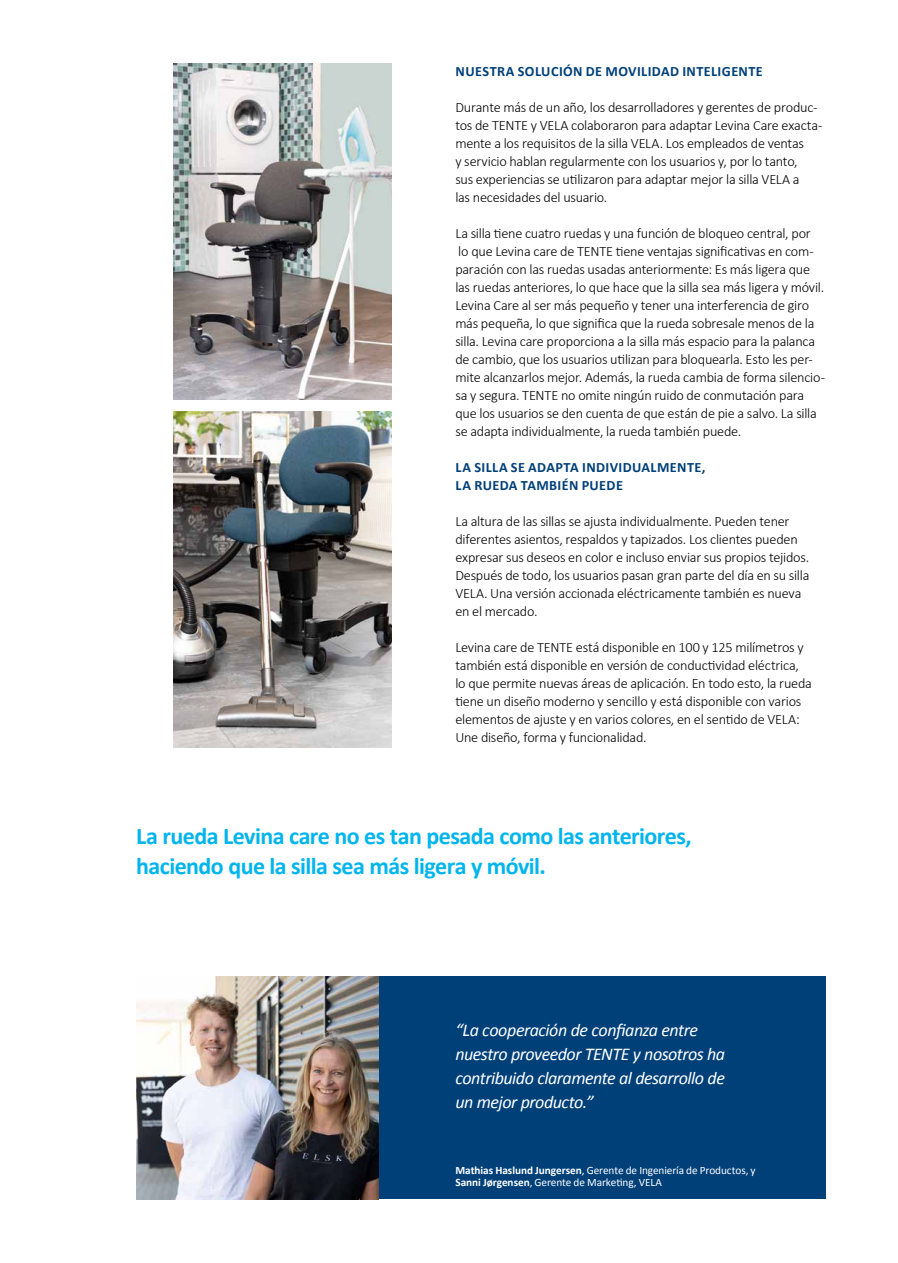
<style>
.page{position:relative;width:898px;height:1263px;background:#fff}
.page>*{position:absolute;margin:0;border:0;box-sizing:border-box;transform-origin:0 0}
.t1{font:700 24px/30px "Calibri";letter-spacing:-.025em;color:#00b5ed}
.t2{font:italic 18px/24px "Calibri";letter-spacing:-.025em;color:#fff}
.t3{font:300 14.25px/18px "Calibri";letter-spacing:-.015em;color:#000}
.t4{font:700 14.25px/18px "Calibri";letter-spacing:.03em;color:#004079}
.t5{font:11.25px/12px "Calibri";letter-spacing:-.01em;color:#fff}
.s1{font-weight:700}
</style>
<div class="page">
<img style="left:173px;top:64px;width:218px;height:336px">
<img style="left:173px;top:412px;width:218px;height:336px">
<div style="left:378px;top:976px;width:447px;height:223px;background:#004079"></div>
<img style="left:136px;top:976px;width:242px;height:223px">
<p class="t4" style="left:455px;top:62px;width:309px">NUESTRA SOLUCIÓN DE MOVILIDAD INTELIGENTE</p>
<p class="t3" style="left:455px;top:97px;width:368px">Durante más de un año, los desarrolladores y gerentes de produc&shy;tos de TENTE y VELA colaboraron para adaptar Levina Care exacta&shy;mente a los requisitos de la silla VELA. Los empleados de ventas<br>y servicio hablan regularmente con los usuarios y, por lo tanto,<br>sus experiencias se utilizaron para adaptar mejor la silla VELA a<br>las necesidades del usuario.</p>
<p class="t3" style="left:455px;top:223px;width:371px">La silla tiene cuatro ruedas y una función de bloqueo central, por<br>lo que Levina care de TENTE tiene ventajas significativas en com&shy;paración con las ruedas usadas anteriormente: Es más ligera que las ruedas anteriores, lo que hace que la silla sea más ligera y móvil.<br>Levina Care al ser más pequeño y tener una interferencia de giro más pequeña, lo que significa que la rueda sobresale menos de la silla. Levina care proporciona a la silla más espacio para la palanca de cambio, que los usuarios utilizan para bloquearla. Esto les per&shy;mite alcanzarlos mejor. Además, la rueda cambia de forma silencio&shy;sa y segura. TENTE no omite ningún ruido de conmutación para que los usuarios se den cuenta de que están de pie a salvo. La silla se adapta individualmente, la rueda también puede.</p>
<p class="t4" style="left:455px;top:458px;width:251px">LA SILLA SE ADAPTA INDIVIDUALMENTE,<br>LA RUEDA TAMBIÉN PUEDE</p>
<p class="t3" style="left:455px;top:511px;width:355px">La altura de las sillas se ajusta individualmente. Pueden tener diferentes asientos, respaldos y tapizados. Los clientes pueden expresar sus deseos en color e incluso enviar sus propios tejidos.<br>Después de todo, los usuarios pasan gran parte del día en su silla VELA. Una versión accionada eléctricamente también es nueva en el mercado.</p>
<p class="t3" style="left:455px;top:637px;width:358px">Levina care de TENTE está disponible en 100 y 125 milímetros y también está disponible en versión de conductividad eléctrica, lo que permite nuevas áreas de aplicación. En todo esto, la rueda tiene un diseño moderno y sencillo y está disponible con varios elementos de ajuste y en varios colores, en el sentido de VELA:<br>Une diseño, forma y funcionalidad.</p>
<h1 class="t1" style="left:136px;top:821px;width:557px">La rueda Levina care no es tan pesada como las anteriores, haciendo que la silla sea más ligera y móvil.</h1>
<p class="t2" style="left:455px;top:1017px;width:271px">“La cooperación de confianza entre nuestro proveedor TENTE y nosotros ha contribuido claramente al desarrollo de un mejor producto.”</p>
<p class="t5" style="left:455px;top:1164px;width:302px"><span class="s1">Mathias Haslund Jungersen</span>, Gerente de Ingeniería de Productos, y<br><span class="s1">Sanni Jørgensen</span>, Gerente de Marketing, VELA</p>
</div>
